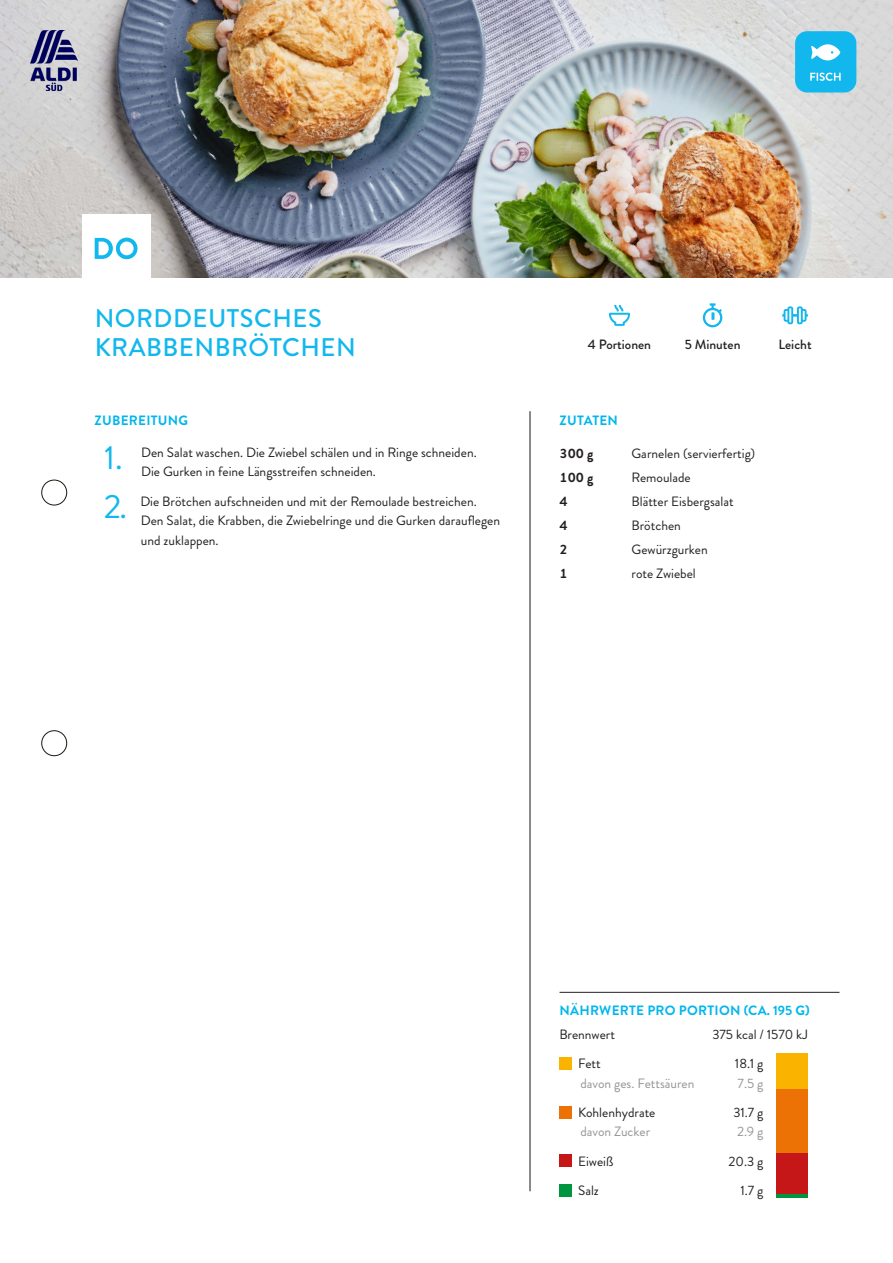
<style>
.page{position:relative;width:893px;height:1263px;background:#fff}
.page>*{position:absolute;margin:0;border:0;box-sizing:border-box;transform-origin:0 0}
.Zubereitungsliste{font:33.6px "Brandon Grotesque";color:#12b8ed}
.Headline_1{font:500 25.5px "Brandon Grotesque";letter-spacing:.02em;color:#12b8ed}
.Zubereitungsliste-2{font:13.5px/19.5px "Brandon Grotesque";color:#231f20}
.Absatzformat_1{font:13.5px "Brandon Grotesque";color:#231f20}
.Headline_2{font:700 13.5px "Brandon Grotesque";letter-spacing:.02em;color:#00b6ed}
.Naehrwerte_Liste{font:13.5px "Brandon Grotesque";color:#231f20}
.Naehrwerte_Liste-2{font:13.5px "Brandon Grotesque";color:#939598}
.txt{font:500 13.5px "Brandon Grotesque";color:#231f20}
.Headline_2-2{font:13.5px "Brandon Grotesque";color:#231f20}
.Absatzformat_1-2{font:700 13.5px "Brandon Grotesque";color:#231f20}
</style>
<div class="page">
<div style="left:42px;top:480px;width:25px;height:25px;border:1px solid #1d160f;border-radius:50%"></div>
<div style="left:42px;top:730px;width:25px;height:26px;border:1px solid #1d160f;border-radius:50%"></div>
<hr style="left:530px;top:411px;width:1px;height:780px;background:#1d160f">
<hr style="left:560px;top:992px;width:279px;height:1px;background:#231f20">
<svg style="left:782px;top:306px;width:26px;height:18px"></svg>
<svg style="left:703px;top:303px;width:19px;height:24px"></svg>
<svg style="left:609px;top:305px;width:21px;height:21px"></svg>
<img style="left:0;top:0;width:893px;height:278px">
<div style="left:82px;top:214px;width:69px;height:69px;background:#fff"></div>
<svg style="left:95px;top:238px;width:43px;height:21px"></svg>
<img style="left:30px;top:30px;width:47px;height:60px">
<div style="left:559px;top:1057px;width:13px;height:13px;background:#fab400"></div>
<div style="left:559px;top:1105px;width:13px;height:13px;background:#ec7205"></div>
<div style="left:559px;top:1154px;width:13px;height:13px;background:#c51718"></div>
<div style="left:559px;top:1183px;width:13px;height:13px;background:#009640"></div>
<div style="left:776px;top:1053px;width:32px;height:36px;background:#fab400"></div>
<div style="left:776px;top:1089px;width:32px;height:64px;background:#ec7205"></div>
<hr style="left:776px;top:1194px;width:32px;height:3px;background:#009640">
<div style="left:776px;top:1153px;width:32px;height:41px;background:#c51718"></div>
<div style="left:795px;top:31px;width:61px;height:61px;background:#12b8ed;border-radius:12px"></div>
<svg style="left:810px;top:73px;width:31px;height:8px"></svg>
<svg style="left:811px;top:44px;width:29px;height:16px"></svg>
<p class="Headline_1" style="left:95px;top:301px;width:229px">NORDDEUTSCHES</p>
<p class="Headline_1" style="left:95px;top:330px;width:263px">KRABBENBRÖTCHEN</p>
<p class="Headline_2" style="left:95px;top:411px;width:95px">ZUBEREITUNG</p>
<p class="Zubereitungsliste" style="left:104px;top:434px;width:20px">1.</p>
<p class="Zubereitungsliste-2" style="left:141px;top:443px;width:337px">Den Salat waschen. Die Zwiebel schälen und in Ringe schneiden.<br>Die Gurken in feine Längsstreifen schneiden.</p>
<p class="Zubereitungsliste" style="left:104px;top:483px;width:25px">2.</p>
<p class="Zubereitungsliste-2" style="left:140px;top:491px;width:361px">Die Brötchen aufschneiden und mit der Remoulade bestreichen.<br>Den Salat, die Krabben, die Zwiebelringe und die Gurken darauflegen und zuklappen.</p>
<p class="txt" style="left:588px;top:335px;width:65px">4 Portionen</p>
<p class="txt" style="left:685px;top:335px;width:57px">5 Minuten</p>
<p class="txt" style="left:778px;top:335px;width:35px">Leicht</p>
<p class="Headline_2" style="left:560px;top:411px;width:60px">ZUTATEN</p>
<p class="Absatzformat_1-2" style="left:560px;top:444px;width:35px">300 g</p>
<p class="Absatzformat_1" style="left:631px;top:444px;width:125px">Garnelen (servierfertig)</p>
<p class="Absatzformat_1-2" style="left:560px;top:468px;width:35px">100 g</p>
<p class="Absatzformat_1" style="left:631px;top:468px;width:61px">Remoulade</p>
<p class="Absatzformat_1-2" style="left:560px;top:492px;width:10px">4</p>
<p class="Absatzformat_1" style="left:631px;top:492px;width:104px">Blätter Eisbergsalat</p>
<p class="Absatzformat_1-2" style="left:560px;top:516px;width:10px">4</p>
<p class="Absatzformat_1" style="left:631px;top:516px;width:51px">Brötchen</p>
<p class="Absatzformat_1-2" style="left:560px;top:540px;width:10px">2</p>
<p class="Absatzformat_1" style="left:631px;top:540px;width:78px">Gewürzgurken</p>
<p class="Absatzformat_1-2" style="left:560px;top:564px;width:10px">1</p>
<p class="Absatzformat_1" style="left:631px;top:564px;width:66px">rote Zwiebel</p>
<p class="Headline_2" style="left:559px;top:1000px;width:252px">NÄHRWERTE PRO PORTION (CA. 195 G)</p>
<p class="Headline_2-2" style="left:559px;top:1025px;width:57px">Brennwert</p>
<p class="Headline_2-2" style="left:712px;top:1025px;width:97px">375 kcal / 1570 kJ</p>
<p class="Naehrwerte_Liste" style="left:578px;top:1054px;width:24px">Fett</p>
<p class="Naehrwerte_Liste-2" style="left:580px;top:1074px;width:116px">davon ges. Fettsäuren</p>
<p class="Naehrwerte_Liste" style="left:735px;top:1054px;width:30px">18.1 g</p>
<p class="Naehrwerte_Liste-2" style="left:738px;top:1074px;width:27px">7.5 g</p>
<p class="Naehrwerte_Liste" style="left:578px;top:1103px;width:79px">Kohlenhydrate</p>
<p class="Naehrwerte_Liste-2" style="left:580px;top:1122px;width:71px">davon Zucker</p>
<p class="Naehrwerte_Liste" style="left:733px;top:1103px;width:32px">31.7 g</p>
<p class="Naehrwerte_Liste-2" style="left:737px;top:1122px;width:28px">2.9 g</p>
<p class="Naehrwerte_Liste" style="left:578px;top:1152px;width:37px">Eiweiß</p>
<p class="Naehrwerte_Liste" style="left:728px;top:1152px;width:36px">20.3 g</p>
<p class="Naehrwerte_Liste" style="left:578px;top:1181px;width:22px">Salz</p>
<p class="Naehrwerte_Liste" style="left:740px;top:1181px;width:24px">1.7 g</p>
</div>
